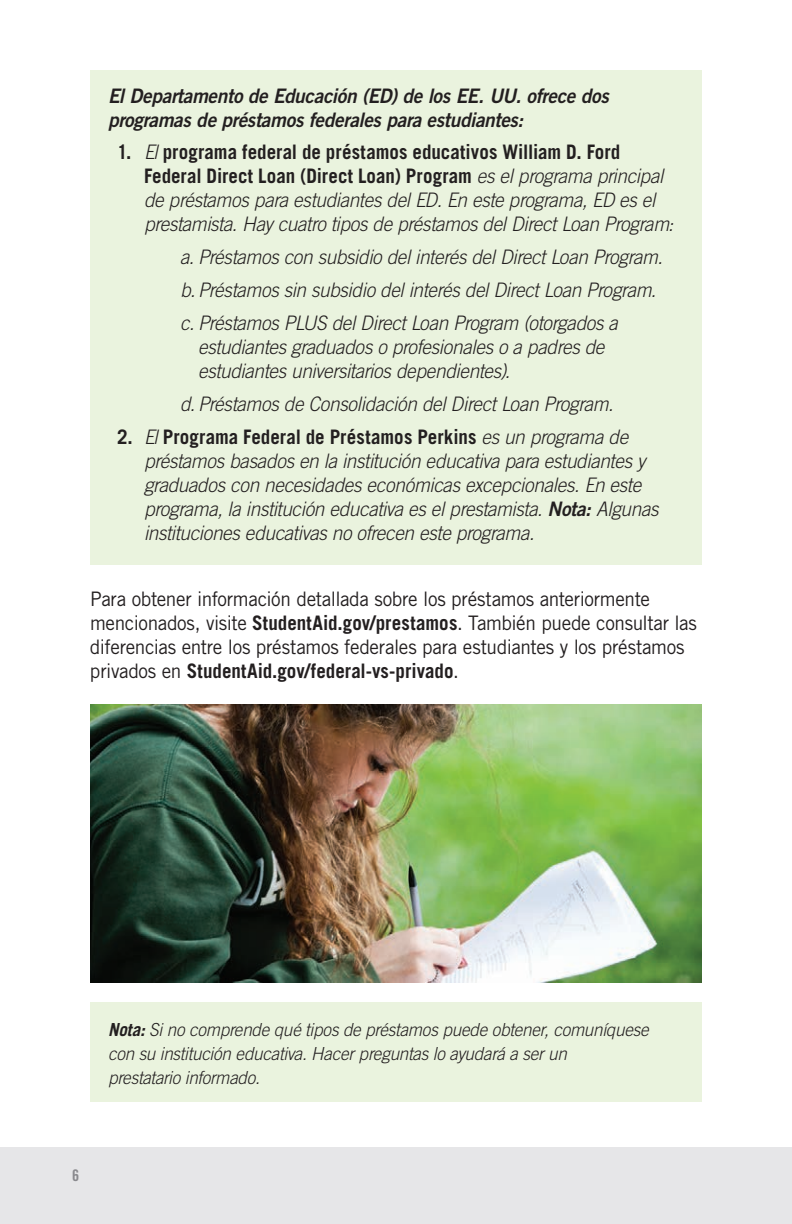
<style>
.page{position:relative;width:792px;height:1224px;background:#fff}
.page>*{position:absolute;margin:0;border:0;box-sizing:border-box;transform-origin:0 0}
.t1{font:italic 300 20px/24px "Trade Gothic LT Std";letter-spacing:-.02em;color:#231f20;scale:.95 1}
.t2{font:20px/24px "Trade Gothic LT Std";letter-spacing:-.02em;color:#231f20;scale:.95 1}
.t3{font:20px "Trade Gothic LT Std Bd 2 Obl";letter-spacing:-.015em;color:#231f20;scale:.95 1}
.t4{font:italic 300 18px/24px "Trade Gothic LT Std";letter-spacing:-.015em;color:#231f20;scale:.95 1}
.t5{font:16px "Trade Gothic LT Std Bd Cn 20";color:#8a8a8e}
.s1{font-weight:700;font-style:normal}
.s2{font-family:"Trade Gothic LT Std Bd 2 Obl";font-weight:400;font-style:normal}
.s3{font-weight:700}
</style>
<div class="page">
<div style="left:0;top:1147px;width:792px;height:77px;background:#e6e6e8"></div>
<div style="left:90px;top:70px;width:612px;height:57px;background:#eaf3de"></div>
<div style="left:90px;top:127px;width:612px;height:437px;background:#eaf3de"></div>
<div style="left:90px;top:1002px;width:612px;height:13px;background:#eaf3de"></div>
<div style="left:90px;top:1015px;width:612px;height:87px;background:#eaf3de"></div>
<img style="left:90px;top:705px;width:612px;height:278px">
<p class="t3" style="left:108px;top:83px;width:529px">El Departamento de Educación (ED) de los EE. UU. ofrece dos</p>
<p class="t3" style="left:108px;top:107px;width:438px">programas de préstamos federales para estudiantes:</p>
<p class="t1" style="left:144px;top:140px;width:559px;text-indent:-27px"><span class="s1">1.</span> El <span class="s1">programa federal de préstamos educativos William D. Ford Federal Direct Loan (Direct Loan) Program</span> es el programa principal de préstamos para estudiantes del ED. En este programa, ED es el prestamista. Hay cuatro tipos de préstamos del Direct Loan Program:</p>
<p class="t1" style="left:180px;top:245px;width:510px">a. Préstamos con subsidio del interés del Direct Loan Program.</p>
<p class="t1" style="left:180px;top:278px;width:503px">b. Préstamos sin subsidio del interés del Direct Loan Program.</p>
<p class="t1" style="left:198px;top:311px;width:444px;text-indent:-18px">c. Préstamos PLUS del Direct Loan Program (otorgados a estudiantes graduados o profesionales o a padres de estudiantes universitarios dependientes).</p>
<p class="t1" style="left:180px;top:392px;width:458px">d. Préstamos de Consolidación del Direct Loan Program.</p>
<p class="t1" style="left:144px;top:425px;width:543px;text-indent:-27px"><span class="s1">2.</span> El <span class="s1">Programa Federal de Préstamos Perkins</span> es un programa de préstamos basados en la institución educativa para estudiantes y graduados con necesidades económicas excepcionales. En este programa, la institución educativa es el prestamista. <span class="s2">Nota:</span> Algunas instituciones educativas no ofrecen este programa.</p>
<p class="t2" style="left:90px;top:587px;width:640px">Para obtener información detallada sobre los préstamos anteriormente mencionados, visite <span class="s3">StudentAid.gov/prestamos</span>. También puede consultar las diferencias entre los préstamos federales para estudiantes y los préstamos privados en <span class="s3">StudentAid.gov/federal-vs-privado</span>.</p>
<p class="t4" style="left:108px;top:1018px;width:571px"><span class="s3">Nota:</span> Si no comprende qué tipos de préstamos puede obtener, comuníquese con su institución educativa. Hacer preguntas lo ayudará a ser un<br>prestatario informado.</p>
<p class="t5" style="left:72px;top:1166px;width:9px">6</p>
</div>
